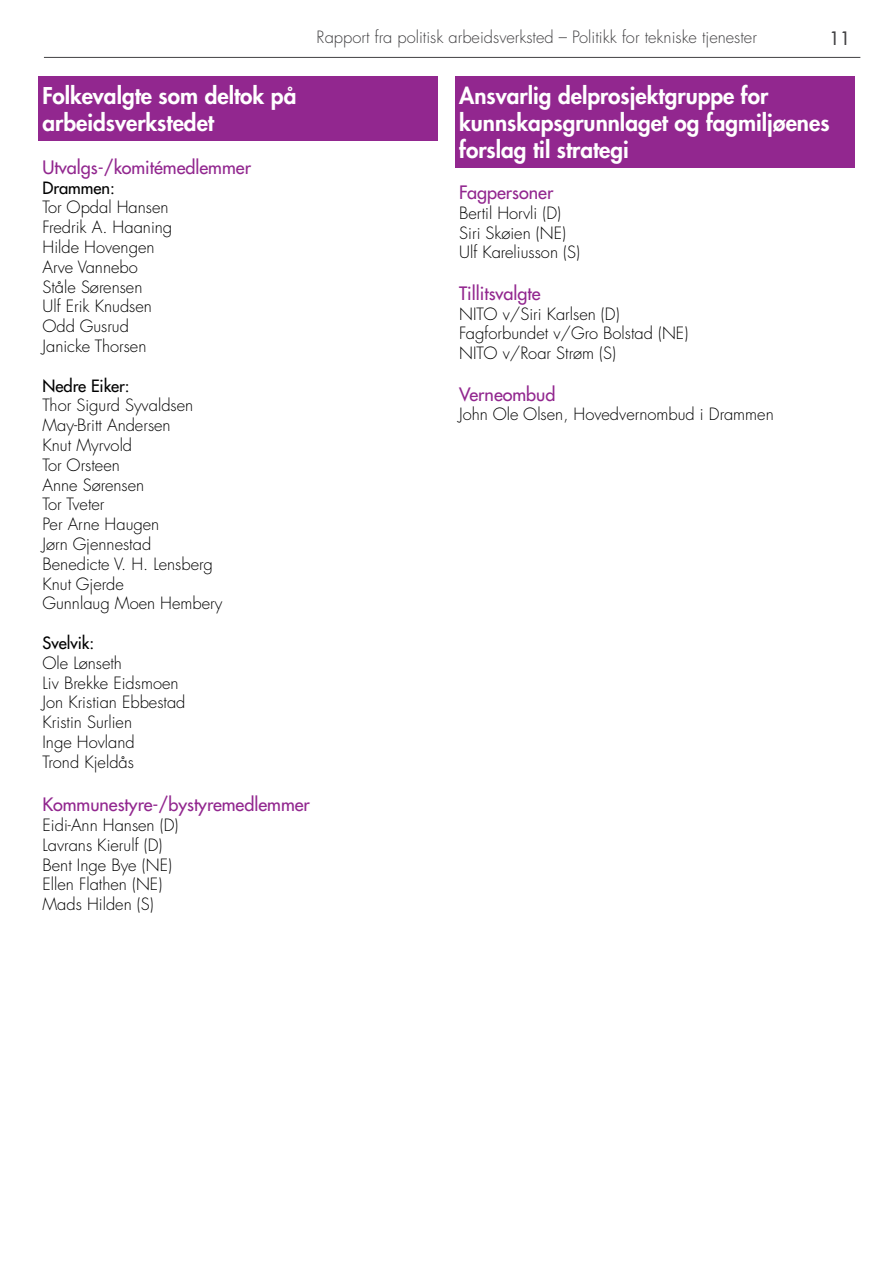
<style>
.page{position:relative;width:893px;height:1263px;background:#fff}
.page>*{position:absolute;margin:0;border:0;box-sizing:border-box;transform-origin:0 0}
.t1{font:800 22.5px/27px "Futura LT Pro";color:#fff}
.t2{font:500 18px "Futura LT Pro";color:#92278f}
.t3{font:500 18px "Futura LT Pro";color:#414042}
.t4{font:300 16.5px/19.8px "Futura LT Pro";color:#000}
.t5{font:300 16.5px "Futura LT Pro";color:#414042}
.t6{font:500 16.5px "Futura LT Pro";color:#000}
</style>
<div class="page">
<hr style="left:44px;top:57px;width:816px;height:1px;background:#414042">
<div style="left:38px;top:77px;width:400px;height:37px;background:#92278f"></div>
<div style="left:38px;top:104px;width:400px;height:37px;background:#92278f"></div>
<div style="left:455px;top:77px;width:400px;height:91px;background:#92278f"></div>
<p class="t5" style="left:317px;top:27px;width:442px">Rapport fra politisk arbeidsverksted – Politikk for tekniske tjenester</p>
<p class="t3" style="left:830px;top:25px;width:22px">11</p>
<h1 class="t1" style="left:43px;top:81px;width:255px">Folkevalgte som deltok på arbeidsverkstedet</h1>
<p class="t2" style="left:43px;top:154px;width:210px">Utvalgs-/komitémedlemmer</p>
<p class="t6" style="left:43px;top:175px;width:74px">Drammen:</p>
<p class="t4" style="left:43px;top:198px;width:131px">Tor Opdal Hansen<br>Fredrik A. Haaning<br>Hilde Hovengen<br>Arve Vannebo<br>Ståle Sørensen<br>Ulf Erik Knudsen<br>Odd Gusrud<br>Janicke Thorsen</p>
<p class="t6" style="left:43px;top:373px;width:89px">Nedre Eiker:</p>
<p class="t4" style="left:43px;top:396px;width:181px">Thor Sigurd Syvaldsen<br>May-Britt Andersen<br>Knut Myrvold<br>Tor Orsteen<br>Anne Sørensen<br>Tor Tveter<br>Per Arne Haugen<br>Jørn Gjennestad<br>Benedicte V. H. Lensberg<br>Knut Gjerde<br>Gunnlaug Moen Hembery</p>
<p class="t6" style="left:43px;top:631px;width:53px">Svelvik:</p>
<p class="t4" style="left:43px;top:653px;width:144px">Ole Lønseth<br>Liv Brekke Eidsmoen<br>Jon Kristian Ebbestad<br>Kristin Surlien<br>Inge Hovland<br>Trond Kjeldås</p>
<p class="t2" style="left:43px;top:791px;width:269px">Kommunestyre-/bystyremedlemmer</p>
<p class="t4" style="left:43px;top:815px;width:137px">Eidi-Ann Hansen (D)<br>Lavrans Kierulf (D)<br>Bent Inge Bye (NE)<br>Ellen Flathen (NE)<br>Mads Hilden (S)</p>
<h1 class="t1" style="left:459px;top:81px;width:372px">Ansvarlig delprosjektgruppe for kunnskapsgrunnlaget og fagmiljøenes forslag til strategi</h1>
<p class="t2" style="left:459px;top:179px;width:96px">Fagpersoner</p>
<p class="t4" style="left:459px;top:203px;width:122px">Bertil Horvli (D)<br>Siri Skøien (NE)<br>Ulf Kareliusson (S)</p>
<p class="t2" style="left:459px;top:280px;width:83px">Tillitsvalgte</p>
<p class="t4" style="left:459px;top:304px;width:231px">NITO v/Siri Karlsen (D)<br>Fagforbundet v/Gro Bolstad (NE)<br>NITO v/Roar Strøm (S)</p>
<p class="t2" style="left:459px;top:381px;width:98px">Verneombud</p>
<p class="t4" style="left:459px;top:405px;width:316px">John Ole Olsen, Hovedvernombud i Drammen</p>
</div>
